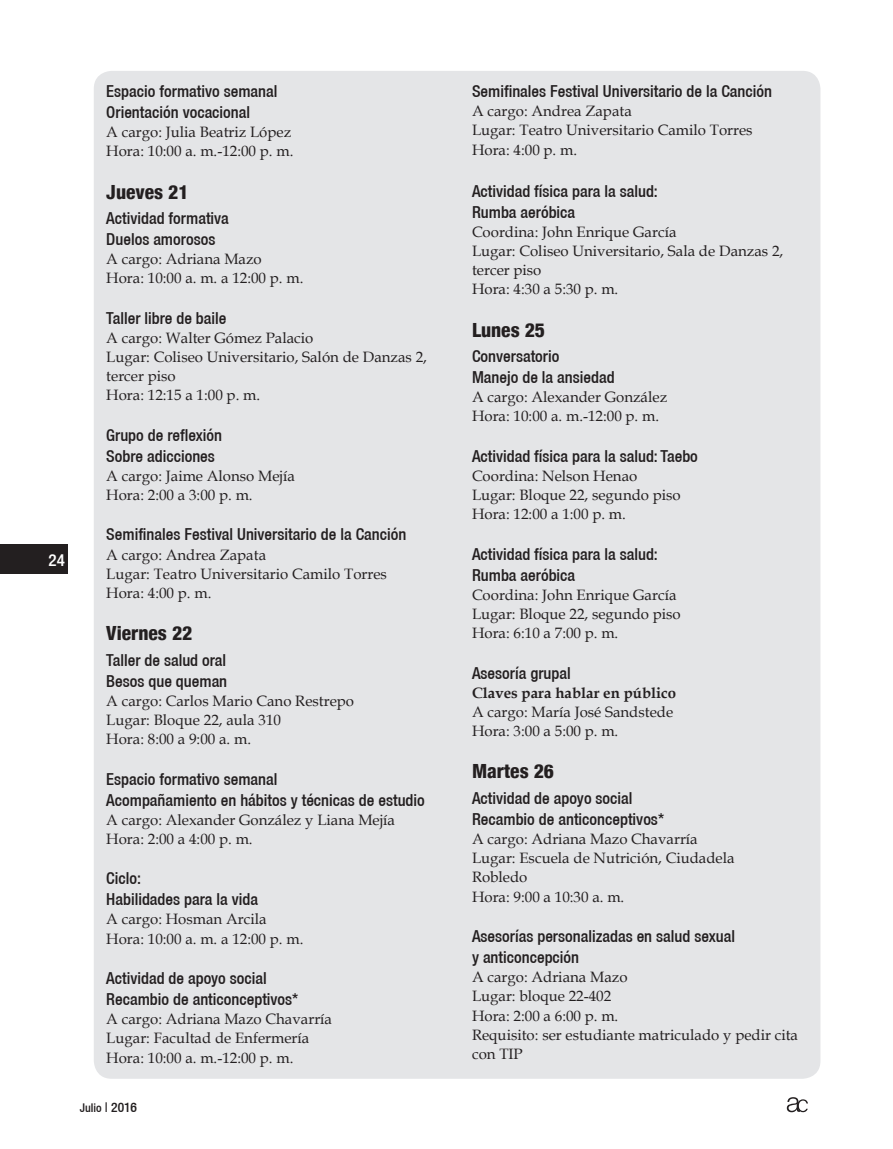
<style>
.page{position:relative;width:893px;height:1149px;background:#fff}
.page>*{position:absolute;margin:0;border:0;box-sizing:border-box;transform-origin:0 0}
.t1{font:800 condensed 19.5px "Helvetica 87";color:#231f20}
.t2{font:500 condensed 16.95px "Helvetica 67";color:#fff}
.t3{font:500 condensed 16.5px/21px "Helvetica 67";color:#231f20}
.t4{font:15px/19.2px "Book Antiqua";color:#231f20}
.t5{font:700 15px "Book Antiqua";color:#231f20}
.t6{font:500 condensed 12px "Helvetica 67";color:#231f20}
.s1{font-size:13.5px}
</style>
<div class="page">
<div style="left:0;top:544px;width:68px;height:29px;background:#231f20"></div>
<svg style="left:787px;top:1097px;width:21px;height:14px"></svg>
<div style="left:94px;top:71px;width:726px;height:1007px;background:#e4e5e7;border-radius:18px"></div>
<p class="t2" style="left:49px;top:549px;width:18px">24</p>
<p class="t3" style="left:106px;top:80px;width:173px">Espacio formativo semanal<br>Orientación vocacional</p>
<p class="t4" style="left:106px;top:122px;width:189px">A cargo: Julia Beatriz López<br>Hora: 10:00 a. m.-12:00 p. m.</p>
<h1 class="t1" style="left:106px;top:179px;width:84px">Jueves 21</h1>
<p class="t3" style="left:106px;top:207px;width:124px">Actividad formativa<br>Duelos amorosos</p>
<p class="t4" style="left:106px;top:249px;width:199px">A cargo: Adriana Mazo<br>Hora: 10:00 a. m. a 12:00 p. m.</p>
<p class="t3" style="left:106px;top:307px;width:122px">Taller libre de baile</p>
<p class="t4" style="left:106px;top:327px;width:322px">A cargo: Walter Gómez Palacio<br>Lugar: Coliseo Universitario, Salón de Danzas 2, tercer piso<br>Hora: 12:15 a 1:00 p. m.</p>
<p class="t3" style="left:106px;top:424px;width:117px">Grupo de reflexión<br>Sobre adicciones</p>
<p class="t4" style="left:106px;top:465px;width:190px">A cargo: Jaime Alonso Mejía<br>Hora: 2:00 a 3:00 p. m.</p>
<p class="t3" style="left:106px;top:523px;width:302px">Semifinales Festival Universitario de la Canción</p>
<p class="t4" style="left:106px;top:544px;width:282px">A cargo: Andrea Zapata<br>Lugar: Teatro Universitario Camilo Torres<br>Hora: 4:00 p. m.</p>
<h1 class="t1" style="left:106px;top:621px;width:88px">Viernes 22</h1>
<p class="t3" style="left:106px;top:648px;width:122px">Taller de salud oral<br>Besos que queman</p>
<p class="t4" style="left:106px;top:690px;width:249px">A cargo: Carlos Mario Cano Restrepo<br>Lugar: Bloque 22, aula 310<br>Hora: 8:00 a 9:00 a. m.</p>
<p class="t3" style="left:106px;top:767px;width:320px">Espacio formativo semanal<br>Acompañamiento en hábitos y técnicas de estudio</p>
<p class="t4" style="left:106px;top:809px;width:290px">A cargo: Alexander González y Liana Mejía<br>Hora: 2:00 a 4:00 p. m.</p>
<p class="t3" style="left:106px;top:867px;width:153px">Ciclo:<br>Habilidades para la vida</p>
<p class="t4" style="left:106px;top:909px;width:199px">A cargo: Hosman Arcila<br>Hora: 10:00 a. m. a 12:00 p. m.</p>
<p class="t3" style="left:106px;top:966px;width:194px">Actividad de apoyo social<br>Recambio de anticonceptivos*</p>
<p class="t4" style="left:106px;top:1008px;width:227px">A cargo: Adriana Mazo Chavarría<br>Lugar: Facultad de Enfermería<br>Hora: 10:00 a. m.-12:00 p. m.</p>
<p class="t6" style="left:80px;top:1100px;width:59px">Julio <span class="s1">| 2016</span></p>
<p class="t3" style="left:472px;top:80px;width:302px">Semifinales Festival Universitario de la Canción</p>
<p class="t4" style="left:472px;top:101px;width:282px">A cargo: Andrea Zapata<br>Lugar: Teatro Universitario Camilo Torres<br>Hora: 4:00 p. m.</p>
<p class="t3" style="left:472px;top:180px;width:187px">Actividad física para la salud:<br>Rumba aeróbica</p>
<p class="t4" style="left:472px;top:222px;width:313px">Coordina: John Enrique García<br>Lugar: Coliseo Universitario, Sala de Danzas 2, tercer piso<br>Hora: 4:30 a 5:30 p. m.</p>
<h1 class="t1" style="left:472px;top:317px;width:75px">Lunes 25</h1>
<p class="t3" style="left:472px;top:345px;width:144px">Conversatorio<br>Manejo de la ansiedad</p>
<p class="t4" style="left:472px;top:387px;width:197px">A cargo: Alexander González<br>Hora: 10:00 a. m.-12:00 p. m.</p>
<p class="t3" style="left:472px;top:445px;width:227px">Actividad física para la salud: Taebo</p>
<p class="t4" style="left:472px;top:465px;width:210px">Coordina: Nelson Henao<br>Lugar: Bloque 22, segundo piso<br>Hora: 12:00 a 1:00 p. m.</p>
<p class="t3" style="left:472px;top:543px;width:187px">Actividad física para la salud:<br>Rumba aeróbica</p>
<p class="t4" style="left:472px;top:584px;width:210px">Coordina: John Enrique García<br>Lugar: Bloque 22, segundo piso<br>Hora: 6:10 a 7:00 p. m.</p>
<p class="t3" style="left:472px;top:661px;width:100px">Asesoría grupal</p>
<p class="t5" style="left:472px;top:682px;width:206px">Claves para hablar en público</p>
<p class="t4" style="left:472px;top:701px;width:203px">A cargo: María José Sandstede<br>Hora: 3:00 a 5:00 p. m.</p>
<h1 class="t1" style="left:472px;top:759px;width:84px">Martes 26</h1>
<p class="t3" style="left:472px;top:786px;width:194px">Actividad de apoyo social<br>Recambio de anticonceptivos*</p>
<p class="t4" style="left:472px;top:828px;width:264px">A cargo: Adriana Mazo Chavarría<br>Lugar: Escuela de Nutrición, Ciudadela<br>Robledo<br>Hora: 9:00 a 10:30 a. m.</p>
<p class="t3" style="left:472px;top:924px;width:265px">Asesorías personalizadas en salud sexual y anticoncepción</p>
<p class="t4" style="left:472px;top:966px;width:328px">A cargo: Adriana Mazo<br>Lugar: bloque 22-402<br>Hora: 2:00 a 6:00 p. m.<br>Requisito: ser estudiante matriculado y pedir cita con TIP</p>
</div>
